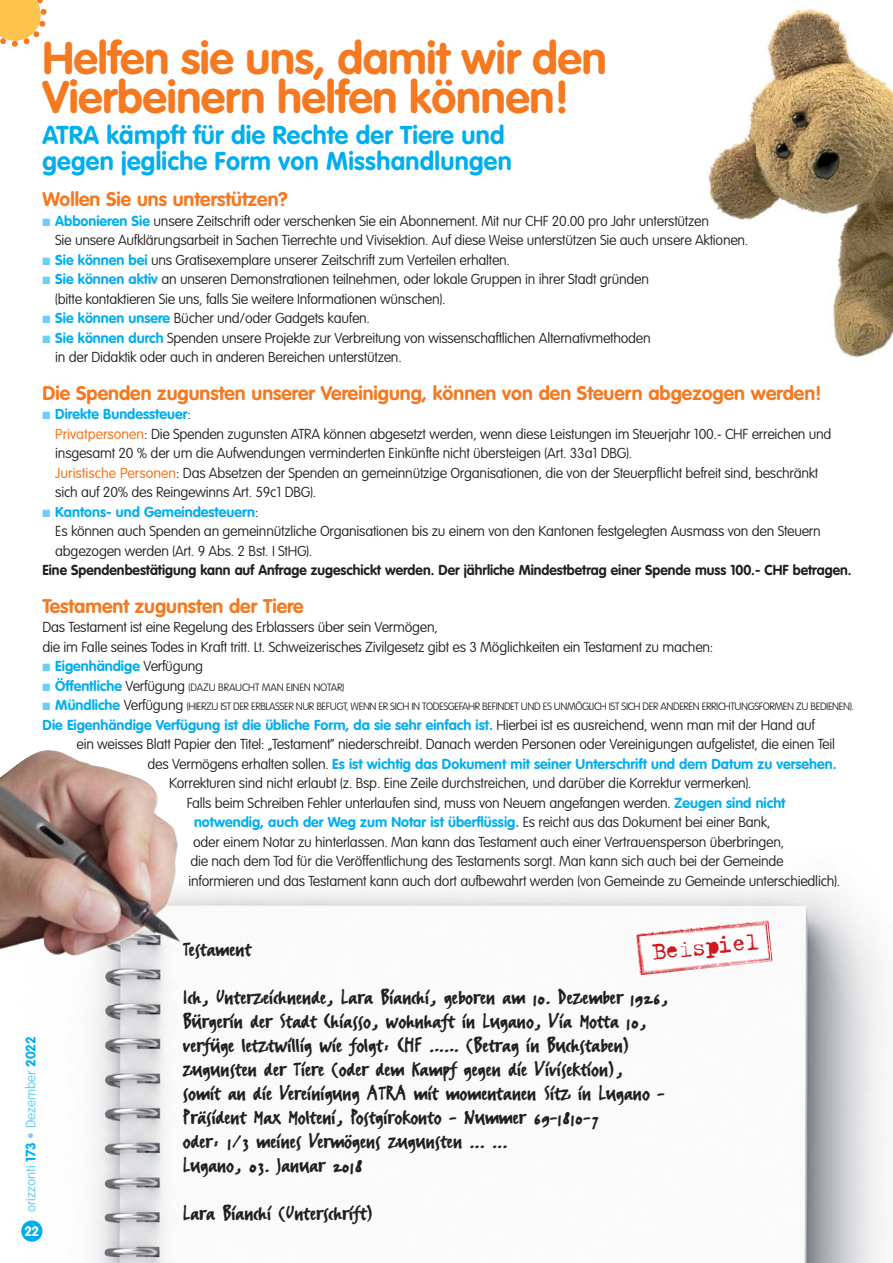
<style>
.page{position:relative;width:893px;height:1263px;background:#fff}
.page>*{position:absolute;margin:0;border:0;box-sizing:border-box;transform-origin:0 0}
.t1{font:700 45px/39px "VAG Rounded";letter-spacing:-.005em;color:#f47920}
.t2{font:27px "Trixie";color:#ce171e}
.t3{font:700 25.5px/25.5px "VAG Rounded";letter-spacing:.01em;color:#00aeef}
.t4{font:24px/24px "FF Erikrighthand";color:#231f20}
.t5{font:700 19.5px "VAG Rounded";color:#f47920}
.t6{font:100 14.25px/19.5px "VAG Rounded";letter-spacing:-.015em;color:#231f20}
.t7{font:700 14.25px "VAG Rounded";color:#00aeef}
.t8{font:700 14.25px "VAG Rounded";color:#231f20}
.t9{font:300 13.5px "VAG Rounded";color:#6dcff6}
.t10{font:700 13.5px "VAG Rounded";color:#fff}
.t11{font:100 10.5px "VAG Rounded";letter-spacing:-.04em;color:#231f20}
.t12{font:100 10.5px "VAG Rounded";letter-spacing:-.015em;color:#231f20}
.s1{color:#6dcff6}
.s2{font-weight:700;color:#00aeef}
.s3{font-weight:300;color:#f47920}
.s4{font-weight:100;color:#231f20}
.s5{font-weight:700;font-size:14.25px;color:#00aeef}
.s6{font-size:14.25px}
.s7{font-family:"Trixie Extra"}
.s8{font-weight:300}
.s9{font-family:"Trixie Text"}
</style>
<div class="page">
<img style="left:21px;top:887px;width:863px;height:376px">
<img style="left:708px;top:8px;width:185px;height:350px">
<img style="left:636px;top:920px;width:139px;height:56px">
<svg style="left:0;top:0;width:47px;height:47px"></svg>
<div style="left:21px;top:1220px;width:21px;height:22px;background:#00aeef;border-radius:50%"></div>
<img style="left:0;top:750px;width:180px;height:207px">
<h1 class="t1" style="left:43px;top:42px;width:566px">Helfen sie uns, damit wir den<br>Vierbeinern helfen können!</h1>
<h3 class="t3" style="left:43px;top:124px;width:471px">ATRA kämpft für die Rechte der Tiere und gegen jegliche Form von Misshandlungen</h3>
<h3 class="t5" style="left:43px;top:191px;width:247px">Wollen Sie uns unterstützen?</h3>
<p class="t6" style="left:55px;top:212px;width:695px;text-indent:-13px"><span class="s1">■</span> <span class="s2">Abbonieren Sie</span> unsere Zeitschrift oder verschenken Sie ein Abonnement. Mit nur CHF 20.00 pro Jahr unterstützen<br>Sie unsere Aufklärungsarbeit in Sachen Tierrechte und Vivisektion. Auf diese Weise unterstützen Sie auch unsere Aktionen.</p>
<p class="t6" style="left:43px;top:251px;width:469px"><span class="s1">■</span> <span class="s2">Sie können bei</span> uns Gratisexemplare unserer Zeitschrift zum Verteilen erhalten.</p>
<p class="t6" style="left:55px;top:271px;width:595px;text-indent:-13px"><span class="s1">■</span> <span class="s2">Sie können aktiv</span> an unseren Demonstrationen teilnehmen, oder lokale Gruppen in ihrer Stadt gründen (bitte kontaktieren Sie uns, falls Sie weitere Informationen wünschen).</p>
<p class="t6" style="left:43px;top:310px;width:329px"><span class="s1">■</span> <span class="s2">Sie können unsere</span> Bücher und/oder Gadgets kaufen.</p>
<p class="t6" style="left:55px;top:329px;width:597px;text-indent:-13px"><span class="s1">■</span> <span class="s2">Sie können durch</span> Spenden unsere Projekte zur Verbreitung von wissenschaftlichen Alternativmethoden in der Didaktik oder auch in anderen Bereichen unterstützen.</p>
<h3 class="t5" style="left:43px;top:385px;width:781px">Die Spenden zugunsten unserer Vereinigung, können von den Steuern abgezogen werden!</h3>
<p class="t6" style="left:55px;top:406px;width:778px;text-indent:-13px"><span class="s1">■</span> <span class="s2">Direkte Bundessteuer</span>:<br><span class="s3">Privatpersonen</span>: Die Spenden zugunsten ATRA können abgesetzt werden, wenn diese Leistungen im Steuerjahr 100.- CHF erreichen und insgesamt 20 % der um die Aufwendungen verminderten Einkünfte nicht übersteigen (Art. 33a1 DBG).<br><span class="s3">Juristische Personen</span>: Das Absetzen der Spenden an gemeinnützige Organisationen, die von der Steuerpflicht befreit sind, beschränkt sich auf 20% des Reingewinns Art. 59c1 DBG).</p>
<p class="t6" style="left:55px;top:503px;width:767px;text-indent:-13px"><span class="s1">■</span> <span class="s2">Kantons- und Gemeindesteuern</span>:<br>Es können auch Spenden an gemeinnützliche Organisationen bis zu einem von den Kantonen festgelegten Ausmass von den Steuern abgezogen werden (Art. 9 Abs. 2 Bst. I StHG).</p>
<p class="t8" style="left:43px;top:564px;width:810px">Eine Spendenbestätigung kann auf Anfrage zugeschickt werden. Der jährliche Mindestbetrag einer Spende muss 100.- CHF betragen.</p>
<h3 class="t5" style="left:43px;top:598px;width:263px">Testament zugunsten der Tiere</h3>
<p class="t6" style="left:43px;top:619px;width:672px">Das Testament ist eine Regelung des Erblassers über sein Vermögen,<br>die im Falle seines Todes in Kraft tritt. Lt. Schweizerisches Zivilgesetz gibt es 3 Möglichkeiten ein Testament zu machen:</p>
<p class="t7" style="left:43px;top:660px;width:162px"><span class="s1">■</span> Eigenhändige <span class="s4">Verfügung</span></p>
<p class="t12" style="left:43px;top:683px;width:303px"><span class="s1">■</span> <span class="s5">Öffentliche</span> <span class="s6">Verfügung</span> (DAZU BRAUCHT MAN EINEN NOTAR)</p>
<p class="t11" style="left:43px;top:702px;width:813px"><span class="s1">■</span> <span class="s5">Mündliche</span> <span class="s6">Verfügung</span> (HIERZU IST DER ERBLASSER NUR BEFUGT, WENN ER SICH IN TODESGEFAHR BEFINDET UND ES UNMÖGLICH IST SICH DER ANDEREN ERRICHTUNGSFORMEN ZU BEDIENEN).</p>
<p class="t7" style="left:43px;top:719px;width:774px">Die Eigenhändige Verfügung ist die übliche Form, da sie sehr einfach ist. <span class="s4">Hierbei ist es ausreichend, wenn man mit der Hand auf</span></p>
<p class="t6" style="left:77px;top:736px;width:760px">ein weisses Blatt Papier den Titel: „Testament“ niederschreibt. Danach werden Personen oder Vereinigungen aufgelistet, die einen Teil</p>
<p class="t7" style="left:148px;top:758px;width:690px"><span class="s4">des Vermögens erhalten sollen.</span> Es ist wichtig das Dokument mit seiner Unterschrift und dem Datum zu versehen.</p>
<p class="t6" style="left:169px;top:775px;width:584px">Korrekturen sind nicht erlaubt (z. Bsp. Eine Zeile durchstreichen, und darüber die Korrektur vermerken).</p>
<p class="t6" style="left:187px;top:794px;width:600px">Falls beim Schreiben Fehler unterlaufen sind, muss von Neuem angefangen werden. <span class="s2">Zeugen sind nicht</span></p>
<p class="t7" style="left:194px;top:816px;width:578px">notwendig, auch der Weg zum Notar ist überflüssig. <span class="s4">Es reicht aus das Dokument bei einer Bank,</span></p>
<p class="t6" style="left:193px;top:833px;width:592px">oder einem Notar zu hinterlassen. Man kann das Testament auch einer Vertrauensperson überbringen,</p>
<p class="t6" style="left:190px;top:853px;width:595px">die nach dem Tod für die Veröffentlichung des Testaments sorgt. Man kann sich auch bei der Gemeinde</p>
<p class="t6" style="left:189px;top:872px;width:653px">informieren und das Testament kann auch dort aufbewahrt werden (von Gemeinde zu Gemeinde unterschiedlich).</p>
<p class="t9" style="left:25px;top:1212px;width:177px;rotate:-90deg">orizzonti <span class="s2">173</span> • Dezember <span class="s2">2022</span></p>
<p class="t10" style="left:25px;top:1225px;width:16px">22</p>
<h2 class="t2" style="left:650px;top:935px;width:110px;rotate:-6deg">B<span class="s7">e</span><span class="s8">i</span><span class="s9">s</span><span class="s7">pi</span>el</h2>
<h3 class="t4" style="left:183px;top:923px;width:487px;line-height:48px">Testament<br>Ich, Unterzeichnende, Lara Bianchi, geboren am 10. Dezember 1926,</h3>
<p class="t4" style="left:183px;top:1007px;width:483px">Bürgerin der Stadt Chiasso, wohnhaft in Lugano, Via Motta 10, verfüge letztwillig wie folgt: CHF …… (Betrag in Buchstaben) zugunsten der Tiere (oder dem Kampf gegen die Vivisektion), somit an die Vereinigung ATRA mit momentanen Sitz in Lugano - Präsident Max Molteni, Postgirokonto - Nummer 69-1810-7<br>oder: 1/3 meines Vermögens zugunsten ... ...<br>Lugano, 03. Januar 2018</p>
<h3 class="t4" style="left:183px;top:1199px;width:193px">Lara Bianchi (Unterschrift)</h3>
</div>
